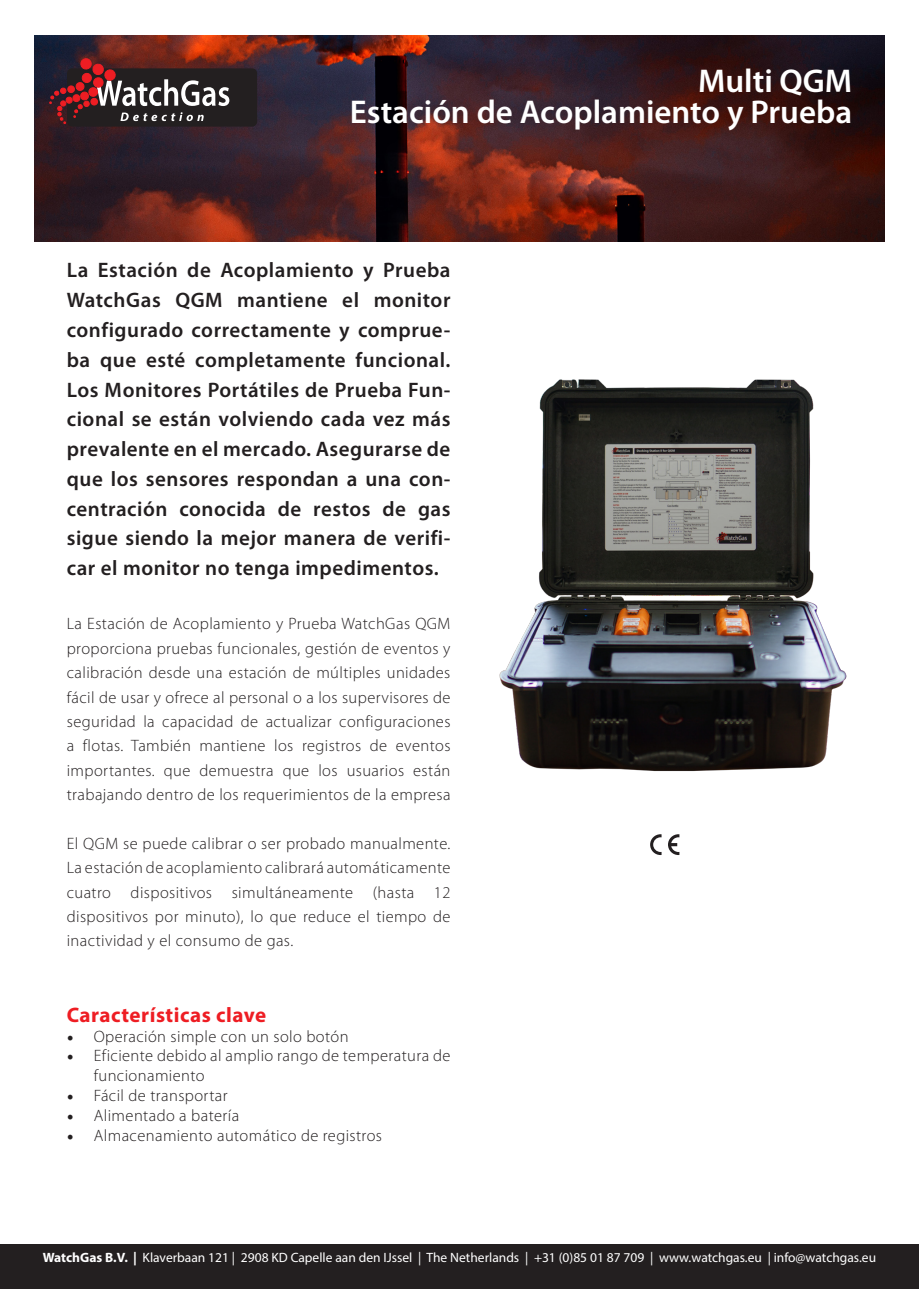
<style>
.page{position:relative;width:919px;height:1289px;background:#fff}
.page>*{position:absolute;margin:0;border:0;box-sizing:border-box;transform-origin:0 0}
.t1{font:600 33px "Myriad Pro";color:#fff}
.t2{font:600 21px/29.7px "Myriad Pro";letter-spacing:.025em;color:#231f20;text-align:justify}
.t3{font:700 21px "Myriad Pro";letter-spacing:.025em;color:#ee1d23}
.t4{font:300 16.5px/24.3px "Myriad Pro";letter-spacing:.025em;color:#231f20;text-align:justify}
.t5{font:13.5px "Myriad Pro";color:#fff}
.s1{font-family:"Minion Pro";font-weight:400;font-size:18px}
.s2{font-weight:700}
</style>
<div class="page">
<div style="left:0;top:1244px;width:918px;height:44px;background:#231f20"></div>
<img style="left:35px;top:35px;width:849px;height:206px">
<img style="left:499px;top:379px;width:348px;height:392px">
<svg style="left:650px;top:834px;width:11px;height:21px"></svg>
<svg style="left:668px;top:834px;width:11px;height:21px"></svg>
<svg style="left:45px;top:55px;width:234px;height:81px"></svg>
<p class="t1" style="left:698px;top:59px;width:155px">Multi QGM</p>
<p class="t1" style="left:350px;top:91px;width:504px">Estación de Acoplamiento y Prueba</p>
<p class="t2" style="left:67px;top:255px;width:385px">La Estación de Acoplamiento y Prueba WatchGas QGM mantiene el monitor configurado correctamente y comprue&shy;ba que esté completamente funcional.<br>Los Monitores Portátiles de Prueba Fun&shy;cional se están volviendo cada vez más prevalente en el mercado. Asegurarse de que los sensores respondan a una con&shy;centración conocida de restos de gas sigue siendo la mejor manera de verifi&shy;car el monitor no tenga impedimentos.</p>
<p class="t4" style="left:67px;top:612px;width:385px">La Estación de Acoplamiento y Prueba WatchGas QGM proporciona pruebas funcionales, gestión de eventos y calibración desde una estación de múltiples unidades fácil de usar y ofrece al personal o a los supervisores de seguridad la capacidad de actualizar configuraciones a flotas. También mantiene los registros de eventos importantes. que demuestra que los usuarios están trabajando dentro de los requerimientos de la empresa</p>
<p class="t4" style="left:67px;top:831px;width:385px">El QGM se puede calibrar o ser probado manualmente.<br>La estación de acoplamiento calibrará automáticamente cuatro dispositivos simultáneamente (hasta 12 dispositivos por minuto), lo que reduce el tiempo de inactividad y el consumo de gas.</p>
<p class="t3" style="left:67px;top:1001px;width:201px">Características clave</p>
<p class="t4" style="left:67px;top:1024px;width:283px"><span class="s1">•</span> Operación simple con un solo botón</p>
<p class="t4" style="left:94px;top:1046px;width:358px;line-height:19.8px;text-indent:-27px"><span class="s1">•</span> Eficiente debido al amplio rango de temperatura de funcionamiento</p>
<p class="t4" style="left:67px;top:1083px;width:162px"><span class="s1">•</span> Fácil de transportar</p>
<p class="t4" style="left:67px;top:1103px;width:174px"><span class="s1">•</span> Alimentado a batería</p>
<p class="t4" style="left:67px;top:1123px;width:317px"><span class="s1">•</span> Almacenamiento automático de registros</p>
<p class="t5" style="left:43px;top:1248px;width:834px"><span class="s2">WatchGas B.V. |</span> Klaverbaan 121 | 2908 KD Capelle aan den IJssel | The Netherlands | +31 (0)85 01 87 709 | www.watchgas.eu | info@watchgas.eu</p>
</div>
